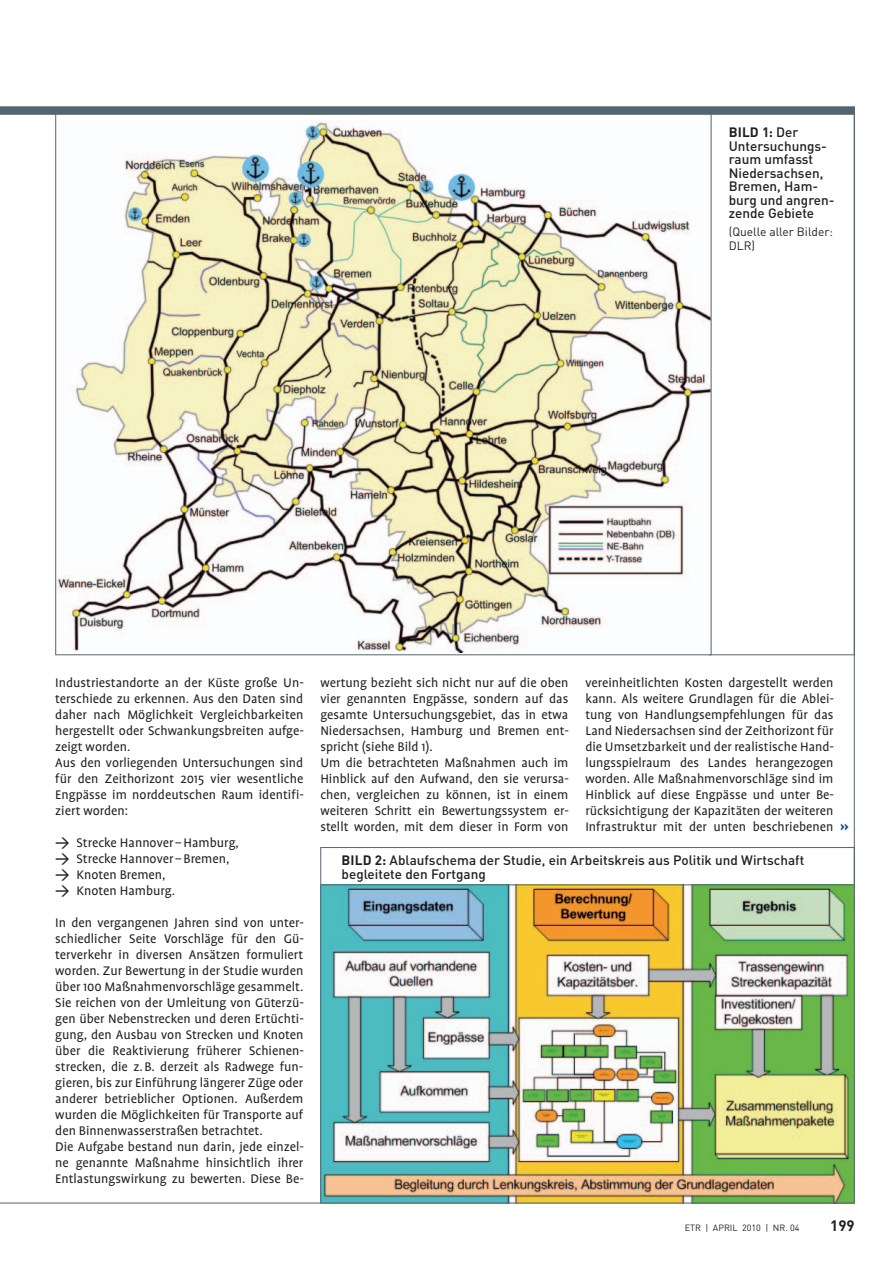
<style>
.page{position:relative;width:893px;height:1263px;background:#fff}
.page>*{position:absolute;margin:0;border:0;box-sizing:border-box;transform-origin:0 0}
.t1{font:700 15px "DIN";color:#231f20}
.t2{font:14.25px/16px "Profile";color:#231f20}
.t3{font:700 14.25px "DIN";color:#094594}
.t4{font:500 13.5px/13.5px "DIN";color:#231f20}
.t5{font:12px/13.5px "DIN";color:#231f20}
.t6{font:9px "DIN";color:#231f20}
.s1{font-weight:700}
.s2{font-family:"DIN";font-weight:500}
</style>
<div class="page">
<img style="left:57px;top:121px;width:652px;height:531px">
<hr style="left:0;top:1202px;width:855px;height:1px;background:#53656e">
<hr style="left:854px;top:106px;width:1px;height:1097px;background:#53656e">
<div style="left:0;top:106px;width:855px;height:9px;background:#53656e"></div>
<div style="left:320px;top:847px;width:535px;height:38px;border:1px solid #53656e"></div>
<img style="left:322px;top:886px;width:531px;height:315px">
<p class="t4" style="left:729px;top:127px;width:107px"><span class="s1">BILD 1:</span> Der<br>Untersuchungs&shy;raum umfasst<br>Niedersachsen,<br>Bremen, Ham&shy;burg und angren&shy;zende Gebiete</p>
<p class="t5" style="left:729px;top:226px;width:106px">(Quelle aller Bilder:<br>DLR)</p>
<p class="t2" style="left:55px;top:676px;width:250px">Industriestandorte an der Küste große Un&shy;terschiede zu erkennen. Aus den Daten sind daher nach Möglichkeit Vergleichbarkeiten hergestellt oder Schwankungsbreiten aufge&shy;zeigt worden.<br>Aus den vorliegenden Untersuchungen sind für den Zeithorizont 2015 vier wesentliche Engpässe im norddeutschen Raum identifi&shy;ziert worden:</p>
<p class="t2" style="left:55px;top:836px;width:185px"><span class="s2">&gt;</span> Strecke Hannover – Hamburg, <span class="s2">&gt;</span> Strecke Hannover – Bremen, <span class="s2">&gt;</span> Knoten Bremen,<br><span class="s2">&gt;</span> Knoten Hamburg.</p>
<p class="t2" style="left:55px;top:916px;width:250px">In den vergangenen Jahren sind von unter&shy;schiedlicher Seite Vorschläge für den Gü&shy;terverkehr in diversen Ansätzen formuliert worden. Zur Bewertung in der Studie wurden über 100 Maßnahmenvorschläge gesammelt.<br>Sie reichen von der Umleitung von Güterzü&shy;gen über Nebenstrecken und deren Ertüchti&shy;gung, den Ausbau von Strecken und Knoten über die Reaktivierung früherer Schienen&shy;strecken, die z. B. derzeit als Radwege fun&shy;gieren, bis zur Einführung längerer Züge oder anderer betrieblicher Optionen. Außerdem wurden die Möglichkeiten für Transporte auf den Binnenwasserstraßen betrachtet.<br>Die Aufgabe bestand nun darin, jede einzel&shy;ne genannte Maßnahme hinsichtlich ihrer Entlastungswirkung zu bewerten. Diese Be-</p>
<p class="t2" style="left:320px;top:676px;width:250px">wertung bezieht sich nicht nur auf die oben vier genannten Engpässe, sondern auf das gesamte Untersuchungsgebiet, das in etwa Niedersachsen, Hamburg und Bremen ent&shy;spricht (siehe Bild 1).<br>Um die betrachteten Maßnahmen auch im Hinblick auf den Aufwand, den sie verursa&shy;chen, vergleichen zu können, ist in einem weiteren Schritt ein Bewertungssystem er&shy;stellt worden, mit dem dieser in Form von</p>
<p class="t2" style="left:585px;top:676px;width:250px;text-align:justify">vereinheitlichten Kosten dargestellt werden kann. Als weitere Grundlagen für die Ablei&shy;tung von Handlungsempfehlungen für das Land Niedersachsen sind der Zeithorizont für die Umsetzbarkeit und der realistische Hand&shy;lungsspielraum des Landes herangezogen worden. Alle Maßnahmenvorschläge sind im Hinblick auf diese Engpässe und unter Be&shy;rücksichtigung der Kapazitäten der weiteren Infrastruktur mit der unten beschriebenen</p>
<p class="t3" style="left:840px;top:821px;width:10px">»</p>
<p class="t4" style="left:342px;top:855px;width:464px"><span class="s1">BILD 2:</span> Ablaufschema der Studie, ein Arbeitskreis aus Politik und Wirtschaft begleitete den Fortgang</p>
<p class="t6" style="left:685px;top:1224px;width:116px">ETR | APRIL 2010 | NR. 04</p>
<p class="t1" style="left:830px;top:1220px;width:26px">199</p>
</div>
